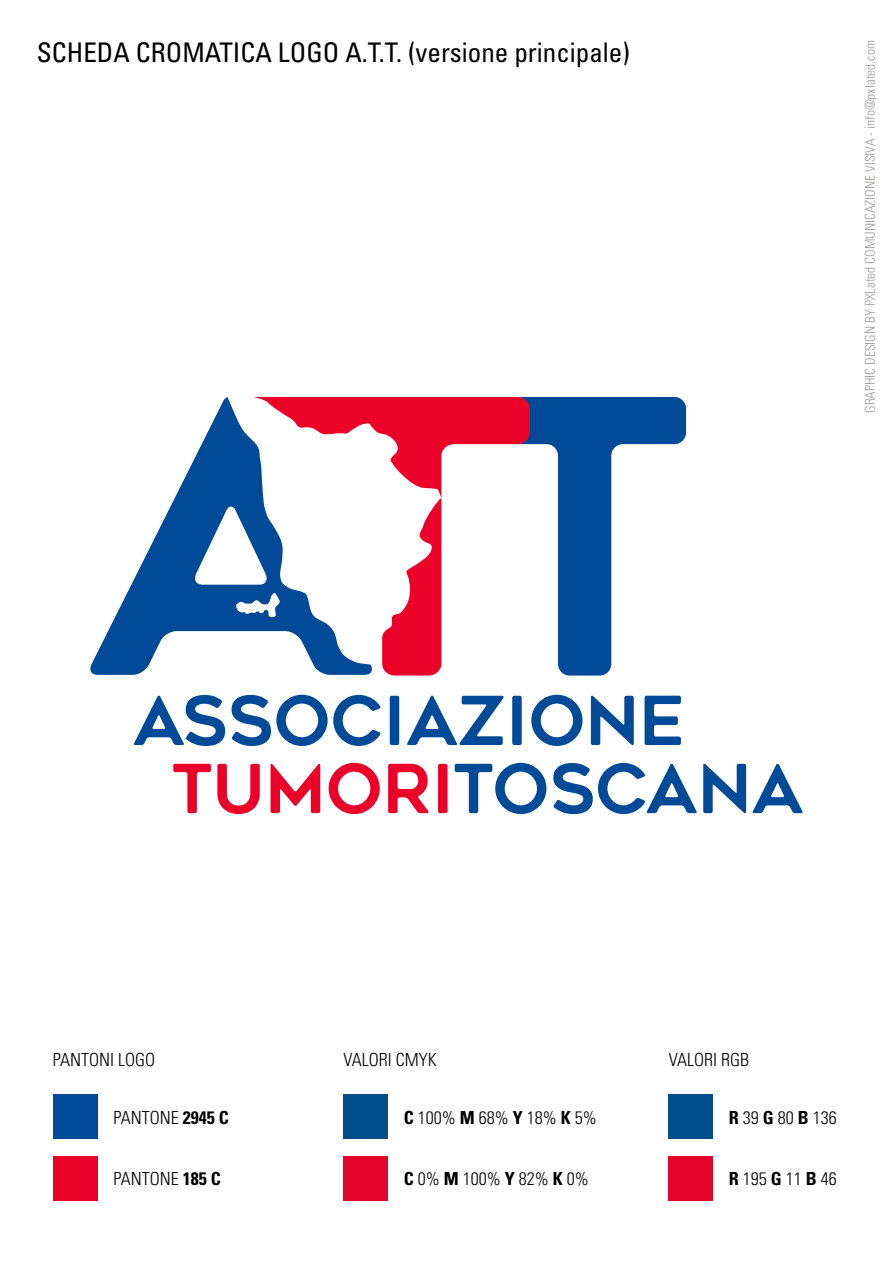
<style>
.page{position:relative;width:893px;height:1263px;background:#fff}
.page>*{position:absolute;margin:0;border:0;box-sizing:border-box;transform-origin:0 0}
.t1{font:condensed 27px "Univers";color:#000}
.t2{font:300 condensed 18px "Univers";color:#000}
.t3{font:300 condensed 13.5px "Univers";color:#9d9d9c}
.s1{font-weight:700}
</style>
<div class="page">
<div style="left:54px;top:1095px;width:44px;height:44px;background:#004a98"></div>
<div style="left:54px;top:1157px;width:44px;height:44px;background:#ea0029"></div>
<div style="left:344px;top:1095px;width:44px;height:44px;background:#004f8a"></div>
<div style="left:344px;top:1157px;width:44px;height:44px;background:#e4032b"></div>
<div style="left:669px;top:1095px;width:44px;height:44px;background:#004f8a"></div>
<div style="left:669px;top:1157px;width:44px;height:44px;background:#e4042b"></div>
<svg style="left:530px;top:397px;width:156px;height:278px"></svg>
<svg style="left:134px;top:695px;width:91px;height:51px"></svg>
<svg style="left:232px;top:695px;width:148px;height:51px"></svg>
<svg style="left:390px;top:696px;width:9px;height:49px"></svg>
<svg style="left:407px;top:696px;width:97px;height:49px"></svg>
<svg style="left:512px;top:696px;width:10px;height:49px"></svg>
<svg style="left:531px;top:695px;width:51px;height:51px"></svg>
<svg style="left:591px;top:696px;width:43px;height:49px"></svg>
<svg style="left:645px;top:696px;width:36px;height:49px"></svg>
<svg style="left:173px;top:764px;width:38px;height:49px"></svg>
<svg style="left:217px;top:764px;width:43px;height:50px"></svg>
<svg style="left:271px;top:764px;width:49px;height:49px"></svg>
<svg style="left:329px;top:763px;width:51px;height:51px"></svg>
<svg style="left:388px;top:764px;width:41px;height:49px"></svg>
<svg style="left:438px;top:764px;width:9px;height:49px"></svg>
<svg style="left:455px;top:763px;width:91px;height:51px"></svg>
<svg style="left:553px;top:763px;width:144px;height:51px"></svg>
<svg style="left:703px;top:764px;width:43px;height:49px"></svg>
<svg style="left:753px;top:764px;width:50px;height:49px"></svg>
<svg style="left:372px;top:397px;width:158px;height:278px"></svg>
<svg style="left:90px;top:397px;width:282px;height:278px"></svg>
<h1 class="t1" style="left:37px;top:35px;width:595px">SCHEDA CROMATICA LOGO A.T.T. (versione principale)</h1>
<p class="t3" style="left:862px;top:413px;width:374px;rotate:-90deg">GRAPHIC DESIGN BY PXLated COMUNICAZIONE VISIVA - info@pxlated.com</p>
<p class="t2" style="left:53px;top:1049px;width:104px">PANTONI LOGO</p>
<p class="t2" style="left:344px;top:1049px;width:95px">VALORI CMYK</p>
<p class="t2" style="left:669px;top:1049px;width:82px">VALORI RGB</p>
<p class="t2" style="left:114px;top:1107px;width:117px">PANTONE <span class="s1">2945 C</span></p>
<p class="t2" style="left:404px;top:1107px;width:194px"><span class="s1">C</span> 100% <span class="s1">M</span> 68% <span class="s1">Y</span> 18% <span class="s1">K</span> 5%</p>
<p class="t2" style="left:729px;top:1107px;width:109px"><span class="s1">R</span> 39 <span class="s1">G</span> 80 <span class="s1">B</span> 136</p>
<p class="t2" style="left:114px;top:1168px;width:109px">PANTONE <span class="s1">185 C</span></p>
<p class="t2" style="left:404px;top:1168px;width:186px"><span class="s1">C</span> 0% <span class="s1">M</span> 100% <span class="s1">Y</span> 82% <span class="s1">K</span> 0%</p>
<p class="t2" style="left:729px;top:1168px;width:109px"><span class="s1">R</span> 195 <span class="s1">G</span> 11 <span class="s1">B</span> 46</p>
</div>
